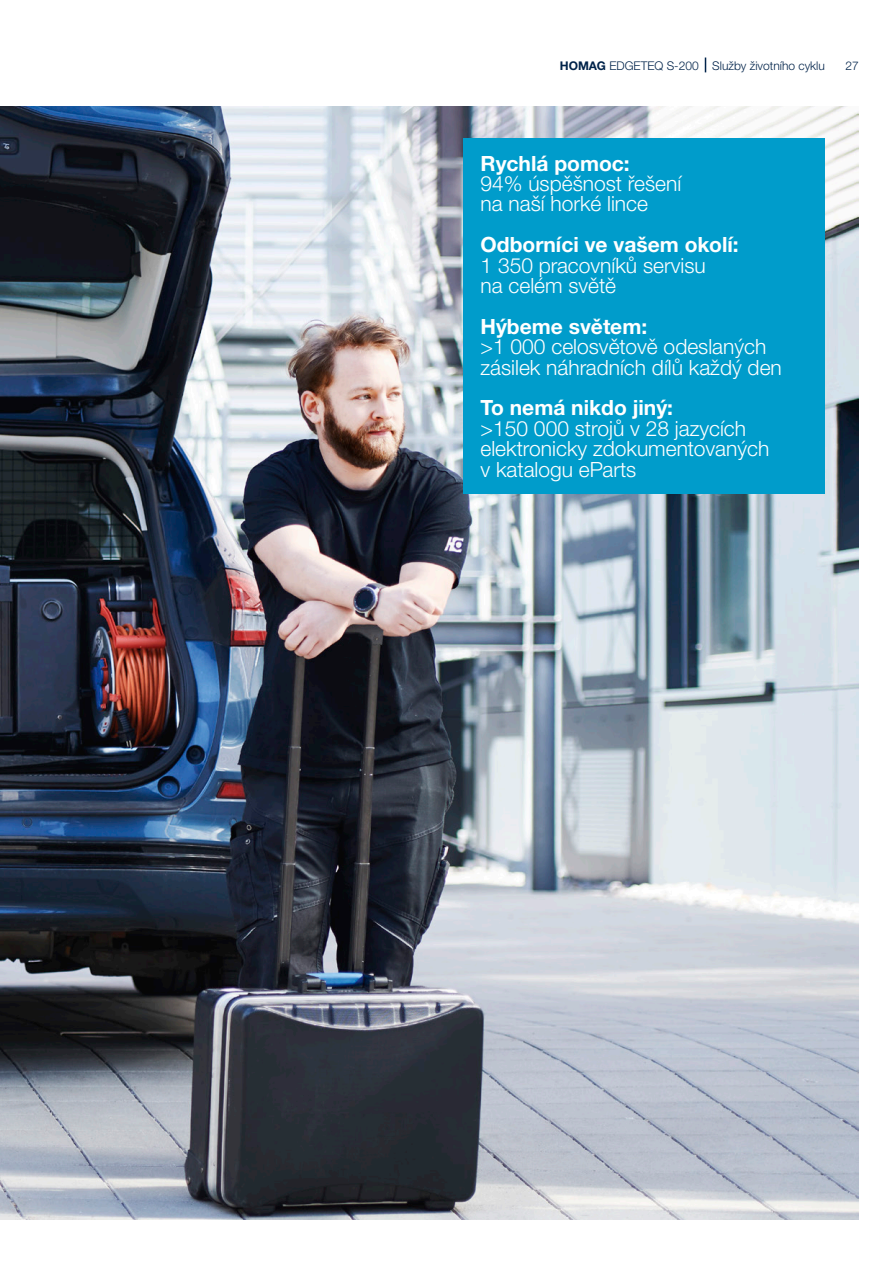
<style>
.page{position:relative;width:893px;height:1263px;background:#fff}
.page>*{position:absolute;margin:0;border:0;box-sizing:border-box;transform-origin:0 0}
.Grafik_14Pt_13_6_light_Headline_white{font:300 21px/20.4px "Helvetica Neue LTW1 G";color:#fff}
.Grafik_14Pt_13_6_light_Headline_white-2{font:700 21px "Helvetica Neue LTW1 G";color:#fff}
._01_Musterseiten_Rubriken_Pagina_rechts{font:300 12px "Helvetica Neue LTW1 G";color:#00234a}
.s1{font-weight:700}
</style>
<div class="page">
<img style="left:0;top:106px;width:859px;height:1114px">
<svg style="left:705px;top:58px;width:1px;height:14px"></svg>
<div style="left:463px;top:139px;width:362px;height:355px;background:#009ccb"></div>
<p class="_01_Musterseiten_Rubriken_Pagina_rechts" style="left:560px;top:58px;width:267px"><span class="s1">HOMAG</span> EDGETEQ S-200 Služby životního cyklu</p>
<p class="_01_Musterseiten_Rubriken_Pagina_rechts" style="left:846px;top:58px;width:15px">27</p>
<p class="Grafik_14Pt_13_6_light_Headline_white-2" style="left:480px;top:150px;width:151px">Rychlá pomoc:</p>
<p class="Grafik_14Pt_13_6_light_Headline_white" style="left:480px;top:173px;width:202px">94% úspěšnost řešení na naší horké lince</p>
<p class="Grafik_14Pt_13_6_light_Headline_white-2" style="left:480px;top:232px;width:260px">Odborníci ve vašem okolí:</p>
<p class="Grafik_14Pt_13_6_light_Headline_white" style="left:480px;top:255px;width:227px">1 350 pracovníků servisu na celém světě</p>
<p class="Grafik_14Pt_13_6_light_Headline_white" style="left:480px;top:316px;width:303px"><span class="s1">Hýbeme světem:<br></span>&gt;1 000 celosvětově odeslaných zásilek náhradních dílů každý den</p>
<p class="Grafik_14Pt_13_6_light_Headline_white-2" style="left:480px;top:395px;width:194px">To nemá nikdo jiný:</p>
<p class="Grafik_14Pt_13_6_light_Headline_white" style="left:480px;top:418px;width:290px">&gt;150 000 strojů v 28 jazycích elektronicky zdokumentovaných v katalogu eParts</p>
</div>
